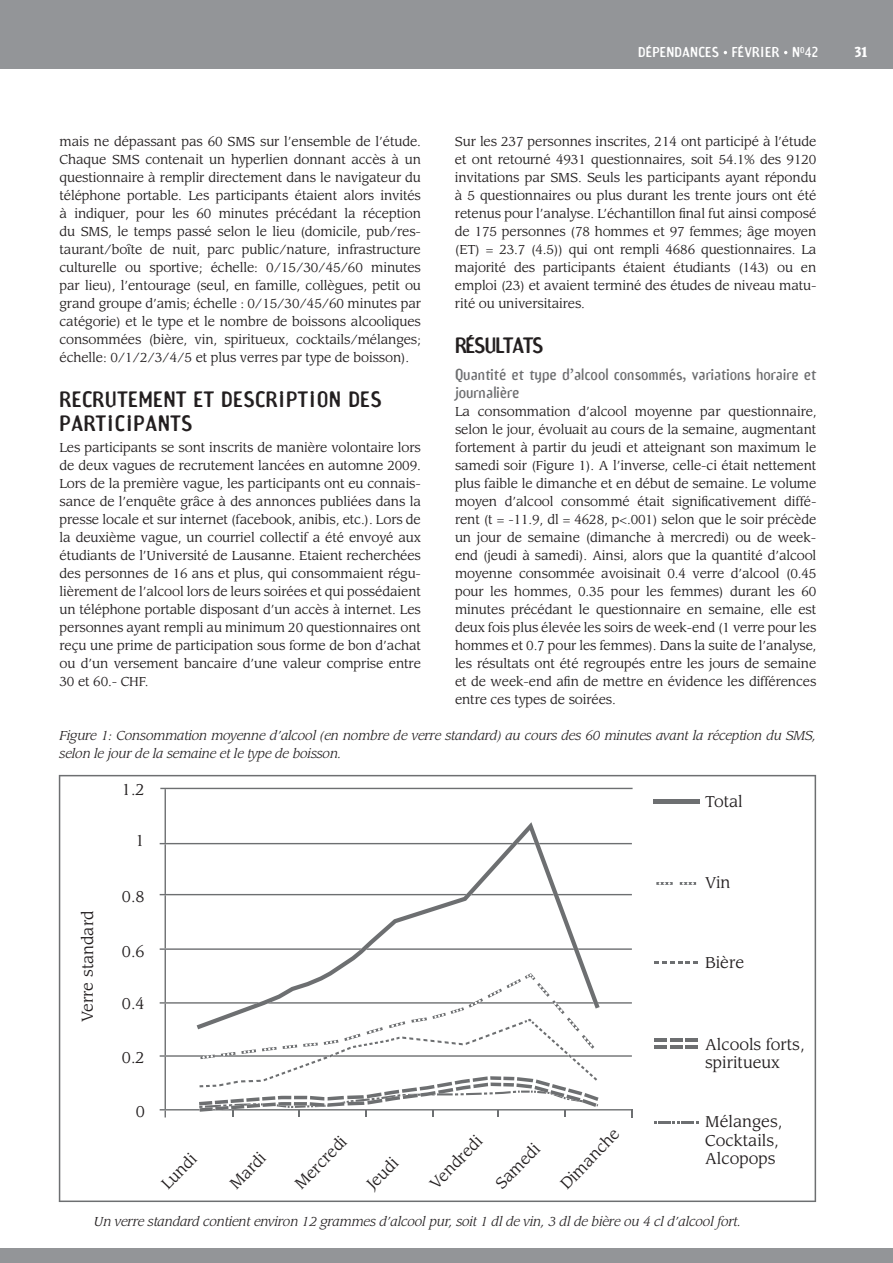
<style>
.page{position:relative;width:893px;height:1263px;background:#fff}
.page>*{position:absolute;margin:0;border:0;box-sizing:border-box;transform-origin:0 0}
.t1{font:21px/24px "Amoebia Sans";letter-spacing:.02em;color:#231f20}
.t2{font:21px "Amoebia Sans";letter-spacing:-.055em;color:#231f20}
.t3{font:15.3px/18.5px "Leawood";color:#231f20}
.t4{font:15px/18px "Amoebia Sans";color:#6d6e70}
.t5{font:13.5px "Amoebia Sans";letter-spacing:.02em;color:#fff}
.t6{font:700 13.5px "Amoebia";color:#fff}
.t7{font:12.75px/18px "Leawood";letter-spacing:-.01em;color:#231f20;text-align:justify}
.t8{font:italic 12.75px/18px "Leawood";letter-spacing:-.01em;color:#231f20}
</style>
<div class="page">
<div style="left:0;top:0;width:893px;height:68px;background:#939598"></div>
<div style="left:0;top:1249px;width:893px;height:14px;background:#939598"></div>
<svg style="left:59px;top:775px;width:757px;height:427px"></svg>
<p class="t7" style="left:60px;top:133px;width:363px">mais ne dépassant pas 60 SMS sur l’ensemble de l’étude.<br>Chaque SMS contenait un hyperlien donnant accès à un questionnaire à remplir directement dans le navigateur du téléphone portable. Les participants étaient alors invités à indiquer, pour les 60 minutes précédant la réception du SMS, le temps passé selon le lieu (domicile, pub/res&shy;taurant/boîte de nuit, parc public/nature, infrastructure culturelle ou sportive; échelle: 0/15/30/45/60 minutes par lieu), l’entourage (seul, en famille, collègues, petit ou grand groupe d’amis; échelle : 0/15/30/45/60 minutes par catégorie) et le type et le nombre de boissons alcooliques consommées (bière, vin, spiritueux, cocktails/mélanges; échelle: 0/1/2/3/4/5 et plus verres par type de boisson).</p>
<h1 class="t1" style="left:60px;top:388px;width:324px">RECRUTEMENT ET DESCRIPTION DES<br>PARTICIPANTS</h1>
<p class="t7" style="left:60px;top:439px;width:363px">Les participants se sont inscrits de manière volontaire lors de deux vagues de recrutement lancées en automne 2009.<br>Lors de la première vague, les participants ont eu connais&shy;sance de l’enquête grâce à des annonces publiées dans la presse locale et sur internet (facebook, anibis, etc.). Lors de la deuxième vague, un courriel collectif a été envoyé aux étudiants de l’Université de Lausanne. Etaient recherchées des personnes de 16 ans et plus, qui consommaient régu&shy;lièrement de l’alcool lors de leurs soirées et qui possédaient un téléphone portable disposant d’un accès à internet. Les personnes ayant rempli au minimum 20 questionnaires ont reçu une prime de participation sous forme de bon d’achat ou d’un versement bancaire d’une valeur comprise entre 30 et 60.- CHF.</p>
<p class="t5" style="left:638px;top:46px;width:182px">DÉPENDANCES FÉVRIER N<sup>O</sup>42</p>
<p class="t6" style="left:855px;top:46px;width:14px">31</p>
<p class="t7" style="left:455px;top:133px;width:363px">Sur les 237 personnes inscrites, 214 ont participé à l’étude et ont retourné 4931 questionnaires, soit 54.1% des 9120 invitations par SMS. Seuls les participants ayant répondu à 5 questionnaires ou plus durant les trente jours ont été retenus pour l’analyse. L’échantillon final fut ainsi composé de 175 personnes (78 hommes et 97 femmes; âge moyen (ET) = 23.7 (4.5)) qui ont rempli 4686 questionnaires. La majorité des participants étaient étudiants (143) ou en emploi (23) et avaient terminé des études de niveau matu&shy;rité ou universitaires.</p>
<h1 class="t2" style="left:455px;top:335px;width:90px">RÉSULTATS</h1>
<p class="t4" style="left:455px;top:366px;width:363px">Quantité et type d’alcool consommés, variations horaire et journalière</p>
<p class="t7" style="left:455px;top:403px;width:363px">La consommation d’alcool moyenne par questionnaire, selon le jour, évoluait au cours de la semaine, augmentant fortement à partir du jeudi et atteignant son maximum le samedi soir (Figure 1). A l’inverse, celle-ci était nettement plus faible le dimanche et en début de semaine. Le volume moyen d’alcool consommé était significativement diffé&shy;rent (t = -11.9, dl = 4628, p&lt;.001) selon que le soir précède un jour de semaine (dimanche à mercredi) ou de week&shy;end (jeudi à samedi). Ainsi, alors que la quantité d’alcool moyenne consommée avoisinait 0.4 verre d’alcool (0.45 pour les hommes, 0.35 pour les femmes) durant les 60 minutes précédant le questionnaire en semaine, elle est deux fois plus élevée les soirs de week-end (1 verre pour les hommes et 0.7 pour les femmes). Dans la suite de l’analyse, les résultats ont été regroupés entre les jours de semaine et de week-end afin de mettre en évidence les différences entre ces types de soirées.</p>
<p class="t8" style="left:60px;top:727px;width:758px">Figure 1: Consommation moyenne d’alcool (en nombre de verre standard) au cours des 60 minutes avant la réception du SMS, selon le jour de la semaine et le type de boisson.</p>
<p class="t3" style="left:80px;top:1022px;width:113px;rotate:-90deg">Verre standard</p>
<p class="t3" style="left:122px;top:781px;width:24px">1.2</p>
<p class="t3" style="left:136px;top:833px;width:11px">1</p>
<p class="t3" style="left:122px;top:889px;width:24px">0.8</p>
<p class="t3" style="left:122px;top:943px;width:24px">0.6</p>
<p class="t3" style="left:122px;top:996px;width:24px">0.4</p>
<p class="t3" style="left:122px;top:1050px;width:24px">0.2</p>
<p class="t3" style="left:136px;top:1103px;width:11px">0</p>
<p class="t3" style="left:159px;top:1181px;width:44px;rotate:-46deg">Lundi</p>
<p class="t3" style="left:227px;top:1181px;width:45px;rotate:-46deg">Mardi</p>
<p class="t3" style="left:292px;top:1181px;width:68px;rotate:-46deg">Mercredi</p>
<p class="t3" style="left:364px;top:1181px;width:39px;rotate:-46deg">Jeudi</p>
<p class="t3" style="left:427px;top:1181px;width:69px;rotate:-46deg">Vendredi</p>
<p class="t3" style="left:493px;top:1181px;width:58px;rotate:-46deg">Samedi</p>
<p class="t3" style="left:558px;top:1181px;width:79px;rotate:-46deg">Dimanche</p>
<p class="t3" style="left:705px;top:793px;width:39px">Total</p>
<p class="t3" style="left:705px;top:874px;width:27px">Vin</p>
<p class="t3" style="left:705px;top:955px;width:40px">Bière</p>
<p class="t3" style="left:705px;top:1036px;width:101px">Alcools forts, spiritueux</p>
<p class="t3" style="left:705px;top:1114px;width:79px">Mélanges,<br>Cocktails,<br>Alcopops</p>
<p class="t8" style="left:94px;top:1213px;width:649px">Un verre standard contient environ 12 grammes d’alcool pur, soit 1 dl de vin, 3 dl de bière ou 4 cl d’alcool fort.</p>
</div>
